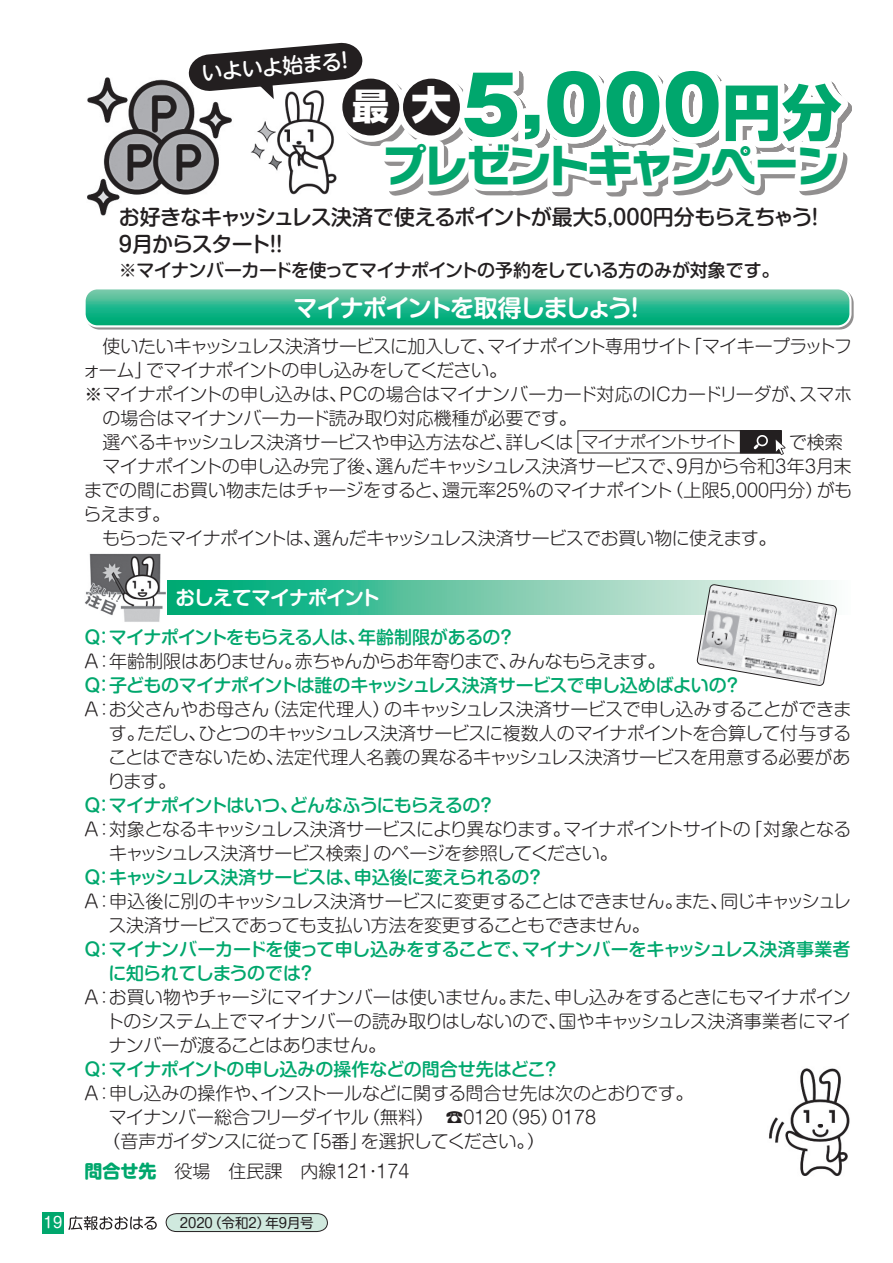
<style>
.page{position:relative;width:893px;height:1263px;background:#fff}
.page>*{position:absolute;margin:0;border:0;box-sizing:border-box;transform-origin:0 0}
.t1{font:800 78px "Gothic MB101 Pr 6";color:#00a76d}
.t2{font:800 43.5px "Typelabo N Std";letter-spacing:-.05em;color:#00a76d}
.t3{font:700 24px "Shin M Go Pr 6 De";letter-spacing:-.05em;color:#fff}
.t4{font:500 21px/27px "Shin M Go Pr 6";letter-spacing:-.04em;color:#231f20}
.t5{font:500 21px "UD Shin M Go Pro";color:#fff}
.t6{font:700 19.5px "Shin M Go Pr 6 De";letter-spacing:-.035em;color:#fff}
.t7{font:300 18px/24px "Shin M Go Pr 6";letter-spacing:-.03em;color:#231f20;text-align:justify}
.t8{font:500 18px/24px "Shin M Go Pr 6";letter-spacing:-.035em;color:#00a76d}
.t9{font:500 18px "Shin M Go Pr 6";letter-spacing:-.02em;color:#231f20}
.t10{font:300 18px "Shin M Go Pr 6";letter-spacing:-.005em;color:#231f20}
.t11{font:300 18px "Shin M Go Pr 6";letter-spacing:-.01em;color:#231f20}
.t12{font:500 18px "Shin M Go Pr 6";letter-spacing:-.015em;color:#00a76d}
.t13{font:300 18px "Shin M Go Pr 6";color:#231f20}
.t14{font:300 16.5px "Shin M Go Pr 6";letter-spacing:-.045em;color:#231f20}
.t15{font:15px "Shin M Go Pr 6";color:#fff}
.t16{font:13.5px "Shin M Go Pr 6";color:#231f20}
.s1{font-family:"UD Shin Go Pro"}
.s2{font-family:"UD Shin Go NT Pro";font-size:60px}
.s3{font-weight:700;color:#00a76d}
</style>
<div class="page">
<svg style="left:167px;top:580px;width:664px;height:35px;background:#5ec5a4"></svg>
<svg style="left:696px;top:583px;width:141px;height:103px"></svg>
<img style="left:768px;top:1068px;width:82px;height:108px">
<img style="left:87px;top:77px;width:101px;height:139px">
<div style="left:86px;top:289px;width:768px;height:41px;border:2px solid #231f20;border-radius:13px"></div>
<svg style="left:87px;top:290px;width:763px;height:36px;background:#2eb88e"></svg>
<div style="left:84px;top:287px;width:767px;height:40px;border:2px solid #fff;border-radius:13px"></div>
<img style="left:85px;top:553px;width:81px;height:69px">
<div style="left:577px;top:430px;width:205px;height:23px;border:1px solid #231f20"></div>
<div style="left:740px;top:431px;width:41px;height:22px;background:#231f20"></div>
<div style="left:740px;top:430px;width:42px;height:23px;border:1px solid #231f20"></div>
<svg style="left:754px;top:435px;width:14px;height:14px"></svg>
<svg style="left:775px;top:439px;width:10px;height:16px"></svg>
<svg style="left:188px;top:42px;width:664px;height:155px"></svg>
<div style="left:43px;top:1212px;width:21px;height:21px;background:#00a76d"></div>
<svg style="left:68px;top:1216px;width:89px;height:14px"></svg>
<svg style="left:166px;top:1213px;width:162px;height:19px;background:#bed3ca"></svg>
<p class="t5" style="left:200px;top:56px;width:156px;rotate:-5deg">いよいよ始まる！</p>
<h1 class="t1" style="left:353px;top:40px;width:491px"><sup>最</sup> <sup>大</sup> 5<span class="s1">,</span>000<span class="s2">円分</span></h1>
<h2 class="t2" style="left:383px;top:134px;width:458px">プレゼントキャンペーン</h2>
<p class="t4" style="left:119px;top:203px;width:708px">お好きなキャッシュレス決済で使えるポイントが最大5,000円分もらえちゃう！<br>9月からスタート！！</p>
<p class="t9" style="left:119px;top:255px;width:662px">※マイナンバーカードを使ってマイナポイントの予約をしている方のみが対象です。</p>
<h3 class="t3" style="left:293px;top:288px;width:355px">マイナポイントを取得しましょう！</h3>
<p class="t7" style="left:85px;top:333px;width:769px">　使いたいキャッシュレス決済サービスに加入して、マイナポイント専用サイト「マイキープラットフ</p>
<p class="t7" style="left:83px;top:357px;width:426px">ォーム」でマイナポイントの申し込みをしてください。</p>
<p class="t7" style="left:85px;top:381px;width:769px">※マイナポイントの申し込みは、ＰＣの場合はマイナンバーカード対応のＩＣカードリーダが、スマホ</p>
<p class="t11" style="left:103px;top:404px;width:476px">の場合はマイナンバーカード読み取り対応機種が必要です。</p>
<p class="t7" style="left:85px;top:429px;width:760px">　選べるキャッシュレス決済サービスや申込方法など、詳しくは　　　　　　　　　　　　で検索</p>
<p class="t7" style="left:85px;top:453px;width:768px">　マイナポイントの申し込み完了後、選んだキャッシュレス決済サービスで、９月から令和３年３月末</p>
<p class="t7" style="left:84px;top:477px;width:770px">までの間にお買い物またはチャージをすると、還元率25％のマイナポイント（上限5,000円分）がも</p>
<p class="t7" style="left:84px;top:501px;width:88px">らえます。</p>
<p class="t7" style="left:85px;top:525px;width:693px">　もらったマイナポイントは、選んだキャッシュレス決済サービスでお買い物に使えます。</p>
<p class="t14" style="left:582px;top:429px;width:155px">マイナポイントサイト</p>
<p class="t6" style="left:176px;top:581px;width:206px">おしえてマイナポイント</p>
<p class="t8" style="left:109px;top:624px;width:408px">マイナポイントをもらえる人は、年齢制限があるの？</p>
<p class="t7" style="left:109px;top:648px;width:558px">年齢制限はありません。赤ちゃんからお年寄りまで、みんなもらえます。</p>
<p class="t8" style="left:109px;top:672px;width:634px">子どものマイナポイントは誰のキャッシュレス決済サービスで申し込めばよいの？</p>
<p class="t7" style="left:108px;top:696px;width:745px">お父さんやお母さん（法定代理人）のキャッシュレス決済サービスで申し込みすることができます。ただし、ひとつのキャッシュレス決済サービスに複数人のマイナポイントを合算して付与することはできないため、法定代理人名義の異なるキャッシュレス決済サービスを用意する必要があります。</p>
<p class="t8" style="left:109px;top:792px;width:388px">マイナポイントはいつ、どんなふうにもらえるの？</p>
<p class="t7" style="left:109px;top:816px;width:744px">対象となるキャッシュレス決済サービスにより異なります。マイナポイントサイトの「対象となるキャッシュレス決済サービス検索」のページを参照してください。</p>
<p class="t8" style="left:109px;top:864px;width:436px">キャッシュレス決済サービスは、申込後に変えられるの？</p>
<p class="t7" style="left:109px;top:888px;width:744px">申込後に別のキャッシュレス決済サービスに変更することはできません。また、同じキャッシュレス決済サービスであっても支払い方法を変更することもできません。</p>
<p class="t8" style="left:109px;top:936px;width:744px">マイナンバーカードを使って申し込みをすることで、マイナンバーをキャッシュレス決済事業者に知られてしまうのでは？</p>
<p class="t7" style="left:106px;top:984px;width:746px">お買い物やチャージにマイナンバーは使いません。また、申し込みをするときにもマイナポイントのシステム上でマイナンバーの読み取りはしないので、国やキャッシュレス決済事業者にマイナンバーが渡ることはありません。</p>
<p class="t12" style="left:109px;top:1054px;width:453px">マイナポイントの申し込みの操作などの問合せ先はどこ？</p>
<p class="t7" style="left:109px;top:1080px;width:586px">申し込みの操作や、インストールなどに関する問合せ先は次のとおりです。</p>
<p class="t10" style="left:109px;top:1103px;width:489px">マイナンバー総合フリーダイヤル（無料）　☎0120（95）0178</p>
<p class="t7" style="left:102px;top:1128px;width:444px">（音声ガイダンスに従って「5番」を選択してください。）</p>
<p class="t8" style="left:84px;top:624px;width:31px">Ｑ：</p>
<p class="t7" style="left:83px;top:648px;width:32px">Ａ：</p>
<p class="t8" style="left:84px;top:672px;width:31px">Ｑ：</p>
<p class="t7" style="left:83px;top:696px;width:32px">Ａ：</p>
<p class="t8" style="left:84px;top:792px;width:31px">Ｑ：</p>
<p class="t7" style="left:83px;top:816px;width:32px">Ａ：</p>
<p class="t8" style="left:84px;top:864px;width:31px">Ｑ：</p>
<p class="t7" style="left:83px;top:888px;width:32px">Ａ：</p>
<p class="t8" style="left:84px;top:936px;width:31px">Ｑ：</p>
<p class="t7" style="left:83px;top:984px;width:32px">Ａ：</p>
<p class="t8" style="left:84px;top:1056px;width:31px">Ｑ：</p>
<p class="t7" style="left:83px;top:1080px;width:32px">Ａ：</p>
<p class="t13" style="left:85px;top:1157px;width:326px"><span class="s3">問合せ先</span>　役場　住民課　内線121・174</p>
<p class="t15" style="left:44px;top:1210px;width:20px">19</p>
<p class="t16" style="left:180px;top:1212px;width:135px">2020（令和2）年9月号</p>
</div>
